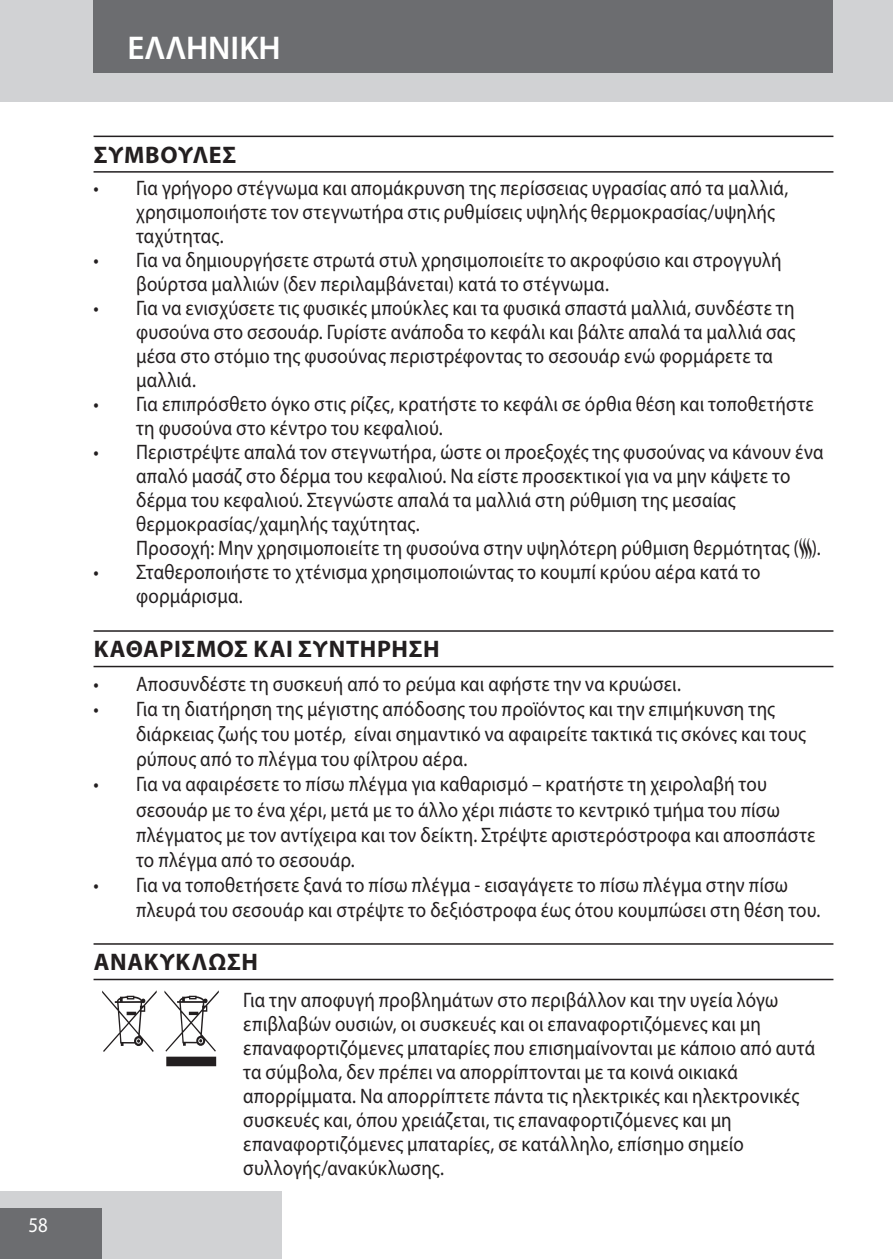
<style>
.page{position:relative;width:893px;height:1259px;background:#fff}
.page>*{position:absolute;margin:0;border:0;box-sizing:border-box;transform-origin:0 0}
.default{font:108px "Myriad Mine";color:#231f20;scale:.9 1}
.t1{font:600 33px "Myriad Pro";color:#fff}
.heading{font:700 24px "Myriad Pro";letter-spacing:.03em;color:#231f20}
.default-2{font:21px/24px "Myriad Pro";letter-spacing:.01em;color:#231f20;scale:.9 1}
.default_bullet{font:21px "Myriad Pro";letter-spacing:.01em;color:#231f20;scale:.9 1}
.t2{font:21px "Myriad Pro";color:#fff;scale:.9 1}
.s1{font-family:"Myriad Bitsn Bobs"}
</style>
<div class="page">
<div style="left:0;top:0;width:893px;height:102px;background:#d1d2d4"></div>
<div style="left:0;top:1191px;width:282px;height:68px;background:#d1d2d4"></div>
<div style="left:0;top:1208px;width:102px;height:51px;background:#6c6d70"></div>
<div style="left:94px;top:0;width:739px;height:73px;background:#6c6d70"></div>
<hr style="left:94px;top:136px;width:739px;height:1px;background:#231f20">
<hr style="left:94px;top:171px;width:739px;height:2px;background:#231f20">
<hr style="left:94px;top:630px;width:739px;height:2px;background:#231f20">
<hr style="left:94px;top:666px;width:739px;height:1px;background:#231f20">
<hr style="left:94px;top:943px;width:739px;height:1px;background:#231f20">
<hr style="left:94px;top:978px;width:739px;height:2px;background:#231f20">
<p class="t2" style="left:29px;top:1212px;width:23px">58</p>
<p class="t1" style="left:128px;top:27px;width:155px">EΛΛHNIKH</p>
<p class="heading" style="left:94px;top:139px;width:144px">ΣΥΜΒΟΥΛΕΣ</p>
<p class="default-2" style="left:136px;top:176px;width:726px;text-indent:-43px">• Για γρήγορο στέγνωμα και απομάκρυνση της περίσσειας υγρασίας από τα μαλλιά, χρησιμοποιήστε τον στεγνωτήρα στις ρυθμίσεις υψηλής θερμοκρασίας/υψηλής ταχύτητας.</p>
<p class="default-2" style="left:136px;top:248px;width:719px;text-indent:-43px">• Για να δημιουργήσετε στρωτά στυλ χρησιμοποιείτε το ακροφύσιο και στρογγυλή βούρτσα μαλλιών (δεν περιλαμβάνεται) κατά το στέγνωμα.</p>
<p class="default-2" style="left:136px;top:296px;width:734px;text-indent:-43px">• Για να ενισχύσετε τις φυσικές μπούκλες και τα φυσικά σπαστά μαλλιά, συνδέστε τη φυσούνα στο σεσουάρ. Γυρίστε ανάποδα το κεφάλι και βάλτε απαλά τα μαλλιά σας μέσα στο στόμιο της φυσούνας περιστρέφοντας το σεσουάρ ενώ φορμάρετε τα μαλλιά.</p>
<p class="default-2" style="left:136px;top:392px;width:755px;text-indent:-43px">• Για επιπρόσθετο όγκο στις ρίζες, κρατήστε το κεφάλι σε όρθια θέση και τοποθετήστε τη φυσούνα στο κέντρο του κεφαλιού.</p>
<p class="default-2" style="left:136px;top:440px;width:765px;text-indent:-43px">• Περιστρέψτε απαλά τον στεγνωτήρα, ώστε οι προεξοχές της φυσούνας να κάνουν ένα απαλό μασάζ στο δέρμα του κεφαλιού. Να είστε προσεκτικοί για να μην κάψετε το δέρμα του κεφαλιού. Στεγνώστε απαλά τα μαλλιά στη ρύθμιση της μεσαίας θερμοκρασίας/χαμηλής ταχύτητας.</p>
<p class="default_bullet" style="left:136px;top:535px;width:762px">Προσοχή: Μην χρησιμοποιείτε τη φυσούνα στην υψηλότερη ρύθμιση θερμότητας (<span class="s1">P</span>).</p>
<p class="default-2" style="left:136px;top:560px;width:695px;text-indent:-43px">• Σταθεροποιήστε το χτένισμα χρησιμοποιώντας το κουμπί κρύου αέρα κατά το φορμάρισμα.</p>
<p class="heading" style="left:94px;top:633px;width:347px">ΚΑΘΑΡΙΣΜΟΣ ΚΑΙ ΣΥΝΤΗΡΗΣΗ</p>
<p class="default-2" style="left:94px;top:671px;width:654px">• Αποσυνδέστε τη συσκευή από το ρεύμα και αφήστε την να κρυώσει.</p>
<p class="default-2" style="left:136px;top:696px;width:746px;line-height:25.2px;text-indent:-43px">• Για τη διατήρηση της μέγιστης απόδοσης του προϊόντος και την επιμήκυνση της διάρκειας ζωής του μοτέρ, είναι σημαντικό να αφαιρείτε τακτικά τις σκόνες και τους ρύπους από το πλέγμα του φίλτρου αέρα.</p>
<p class="default-2" style="left:136px;top:771px;width:756px;line-height:25.2px;text-indent:-43px">• Για να αφαιρέσετε το πίσω πλέγμα για καθαρισμό – κρατήστε τη χειρολαβή του σεσουάρ με το ένα χέρι, μετά με το άλλο χέρι πιάστε το κεντρικό τμήμα του πίσω πλέγματος με τον αντίχειρα και τον δείκτη. Στρέψτε αριστερόστροφα και αποσπάστε το πλέγμα από το σεσουάρ.</p>
<p class="default-2" style="left:136px;top:872px;width:762px;line-height:25.2px;text-indent:-43px">• Για να τοποθετήσετε ξανά το πίσω πλέγμα - εισαγάγετε το πίσω πλέγμα στην πίσω πλευρά του σεσουάρ και στρέψτε το δεξιόστροφα έως ότου κουμπώσει στη θέση του.</p>
<p class="heading" style="left:94px;top:946px;width:166px">ΑΝΑΚΥΚΛΩΣΗ</p>
<p class="default" style="left:102px;top:975px;width:136px">W</p>
<p class="default-2" style="left:243px;top:987px;width:637px">Για την αποφυγή προβλημάτων στο περιβάλλον και την υγεία λόγω επιβλαβών ουσιών, οι συσκευές και οι επαναφορτιζόμενες και μη επαναφορτιζόμενες μπαταρίες που επισημαίνονται με κάποιο από αυτά τα σύμβολα, δεν πρέπει να απορρίπτονται με τα κοινά οικιακά απορρίμματα. Να απορρίπτετε πάντα τις ηλεκτρικές και ηλεκτρονικές συσκευές και, όπου χρειάζεται, τις επαναφορτιζόμενες και μη επαναφορτιζόμενες μπαταρίες, σε κατάλληλο, επίσημο σημείο συλλογής/ανακύκλωσης.</p>
</div>
